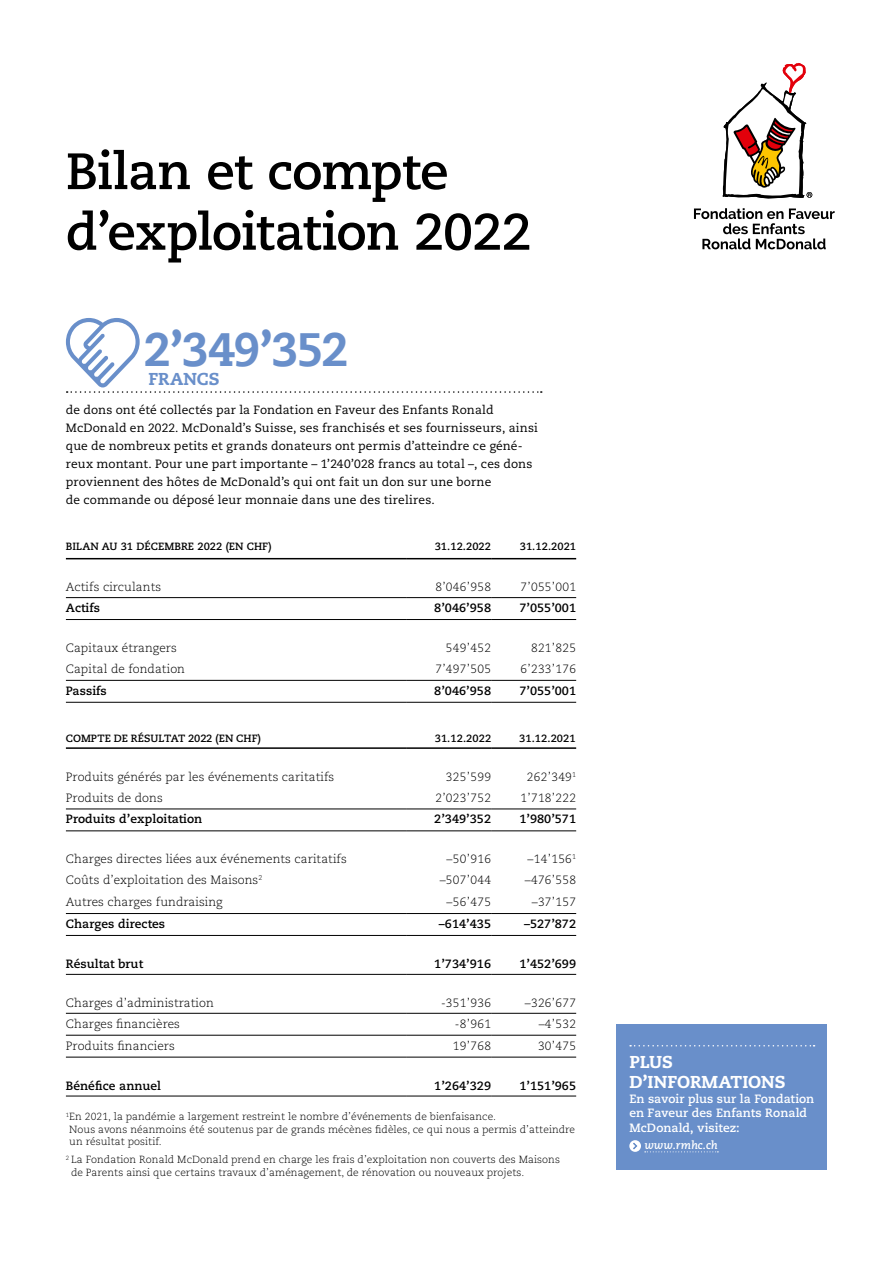
<style>
.page{position:relative;width:893px;height:1263px;background:#fff}
.page>*{position:absolute;margin:0;border:0;box-sizing:border-box;transform-origin:0 0}
.t1{font:700 51px/60.6px "Caecilia LT Pro 75";letter-spacing:-.02em;color:#000}
.t2{font:800 46.8px "Caecilia LT Pro 85";letter-spacing:-.02em;color:#698fca;scale:.94 1}
.t3{font:800 17.25px/20.7px "Caecilia LT Pro 85";letter-spacing:-.01em;color:#fff}
.t4{font:800 17.25px "Caecilia LT Pro 85";letter-spacing:.01em;color:#698fca}
.t5{font:300 12px "Caecilia LT Pro 45";letter-spacing:.005em;color:#000}
.t6{font:12px/18px "Caecilia LT Pro 55 Roman";letter-spacing:.015em;color:#000}
.t7{font:700 12px "Caecilia LT Pro 75";letter-spacing:.005em;color:#000}
.t8{font:700 12px/14.4px "Caecilia LT Pro 75";letter-spacing:.005em;color:#fff}
.t9{font:italic 700 11.25px "Caecilia LT Pro 76";letter-spacing:.005em;color:#fff}
.t10{font:700 10.5px "Caecilia LT Pro 75";letter-spacing:.005em;color:#000}
.t11{font:300 10.35px/12.5px "Caecilia LT Pro 45";letter-spacing:.005em;color:#000}
</style>
<div class="page">
<hr style="left:66px;top:558px;width:340px;height:1px;background:#000">
<hr style="left:406px;top:558px;width:85px;height:1px;background:#000">
<hr style="left:491px;top:558px;width:85px;height:1px;background:#000">
<hr style="left:66px;top:597px;width:340px;height:1px;background:#000">
<hr style="left:406px;top:597px;width:85px;height:1px;background:#000">
<hr style="left:491px;top:597px;width:85px;height:1px;background:#000">
<hr style="left:66px;top:619px;width:340px;height:1px;background:#000">
<hr style="left:406px;top:619px;width:85px;height:1px;background:#000">
<hr style="left:491px;top:619px;width:85px;height:1px;background:#000">
<hr style="left:66px;top:680px;width:340px;height:1px;background:#000">
<hr style="left:406px;top:680px;width:85px;height:1px;background:#000">
<hr style="left:491px;top:680px;width:85px;height:1px;background:#000">
<hr style="left:66px;top:702px;width:340px;height:1px;background:#000">
<hr style="left:406px;top:702px;width:85px;height:1px;background:#000">
<hr style="left:491px;top:702px;width:85px;height:1px;background:#000">
<hr style="left:66px;top:747px;width:340px;height:2px;background:#000">
<hr style="left:406px;top:747px;width:85px;height:2px;background:#000">
<hr style="left:491px;top:747px;width:85px;height:2px;background:#000">
<hr style="left:66px;top:809px;width:340px;height:1px;background:#000">
<hr style="left:406px;top:809px;width:85px;height:1px;background:#000">
<hr style="left:491px;top:809px;width:85px;height:1px;background:#000">
<hr style="left:66px;top:831px;width:340px;height:1px;background:#000">
<hr style="left:406px;top:831px;width:85px;height:1px;background:#000">
<hr style="left:491px;top:831px;width:85px;height:1px;background:#000">
<hr style="left:66px;top:913px;width:340px;height:1px;background:#000">
<hr style="left:406px;top:913px;width:85px;height:1px;background:#000">
<hr style="left:491px;top:913px;width:85px;height:1px;background:#000">
<hr style="left:66px;top:935px;width:340px;height:1px;background:#000">
<hr style="left:406px;top:935px;width:85px;height:1px;background:#000">
<hr style="left:491px;top:935px;width:85px;height:1px;background:#000">
<hr style="left:66px;top:974px;width:340px;height:1px;background:#000">
<hr style="left:406px;top:974px;width:85px;height:1px;background:#000">
<hr style="left:491px;top:974px;width:85px;height:1px;background:#000">
<hr style="left:66px;top:1013px;width:340px;height:1px;background:#000">
<hr style="left:406px;top:1013px;width:85px;height:1px;background:#000">
<hr style="left:491px;top:1013px;width:85px;height:1px;background:#000">
<hr style="left:66px;top:1035px;width:340px;height:1px;background:#000">
<hr style="left:406px;top:1035px;width:85px;height:1px;background:#000">
<hr style="left:491px;top:1035px;width:85px;height:1px;background:#000">
<hr style="left:66px;top:1057px;width:340px;height:1px;background:#000">
<hr style="left:406px;top:1057px;width:85px;height:1px;background:#000">
<hr style="left:491px;top:1057px;width:85px;height:1px;background:#000">
<hr style="left:66px;top:1095px;width:340px;height:1px;background:#000">
<hr style="left:406px;top:1095px;width:85px;height:1px;background:#000">
<hr style="left:491px;top:1095px;width:85px;height:1px;background:#000">
<svg style="left:694px;top:208px;width:141px;height:41px"></svg>
<svg style="left:722px;top:63px;width:90px;height:136px"></svg>
<div style="left:617px;top:1024px;width:210px;height:146px;background:#698fca"></div>
<svg style="left:630px;top:1045px;width:185px;height:1px"></svg>
<svg style="left:629px;top:1140px;width:89px;height:12px"></svg>
<svg style="left:66px;top:318px;width:476px;height:75px"></svg>
<h1 class="t1" style="left:66px;top:140px;width:467px">Bilan et compte d’exploitation 2022</h1>
<h2 class="t2" style="left:145px;top:317px;width:218px">2’349’352</h2>
<h3 class="t4" style="left:148px;top:367px;width:73px">FRANCS</h3>
<p class="t6" style="left:66px;top:401px;width:474px">de dons ont été collectés par la Fondation en Faveur des Enfants Ronald McDonald en 2022. McDonald’s Suisse, ses franchisés et ses fournisseurs, ainsi que de nombreux petits et grands donateurs ont permis d’atteindre ce géné&shy;reux montant. Pour une part importante – 1’240’028 francs au total –, ces dons proviennent des hôtes de McDonald’s qui ont fait un don sur une borne<br>de commande ou déposé leur monnaie dans une des tirelires.</p>
<p class="t10" style="left:66px;top:539px;width:207px">BILAN AU 31 DÉCEMBRE 2022 (EN CHF)</p>
<p class="t10" style="left:435px;top:539px;width:58px">31.12.2022</p>
<p class="t10" style="left:520px;top:539px;width:58px">31.12.2021</p>
<p class="t5" style="left:66px;top:579px;width:97px">Actifs circulants</p>
<p class="t5" style="left:435px;top:579px;width:57px">8’046’958</p>
<p class="t5" style="left:520px;top:579px;width:57px">7’055’001</p>
<p class="t7" style="left:66px;top:600px;width:36px">Actifs</p>
<p class="t7" style="left:434px;top:600px;width:58px">8’046’958</p>
<p class="t7" style="left:519px;top:600px;width:58px">7’055’001</p>
<p class="t5" style="left:66px;top:640px;width:112px">Capitaux étrangers</p>
<p class="t5" style="left:446px;top:640px;width:47px">549’452</p>
<p class="t5" style="left:531px;top:640px;width:47px">821’825</p>
<p class="t5" style="left:66px;top:661px;width:121px">Capital de fondation</p>
<p class="t5" style="left:435px;top:661px;width:57px">7’497’505</p>
<p class="t5" style="left:520px;top:661px;width:57px">6’233’176</p>
<p class="t7" style="left:66px;top:682px;width:42px">Passifs</p>
<p class="t7" style="left:434px;top:682px;width:58px">8’046’958</p>
<p class="t7" style="left:519px;top:682px;width:58px">7’055’001</p>
<p class="t10" style="left:66px;top:731px;width:197px">COMPTE DE RÉSULTAT 2022 (EN CHF)</p>
<p class="t10" style="left:435px;top:731px;width:58px">31.12.2022</p>
<p class="t10" style="left:519px;top:731px;width:58px">31.12.2021</p>
<p class="t5" style="left:66px;top:769px;width:270px">Produits générés par les événements caritatifs</p>
<p class="t5" style="left:446px;top:769px;width:47px">325’599</p>
<p class="t5" style="left:527px;top:769px;width:51px">262’349<sup>1</sup></p>
<p class="t5" style="left:66px;top:790px;width:98px">Produits de dons</p>
<p class="t5" style="left:435px;top:790px;width:57px">2’023’752</p>
<p class="t5" style="left:520px;top:790px;width:57px">1’718’222</p>
<p class="t7" style="left:66px;top:811px;width:138px">Produits d’exploitation</p>
<p class="t7" style="left:434px;top:811px;width:58px">2’349’352</p>
<p class="t7" style="left:519px;top:811px;width:58px">1’980’571</p>
<p class="t5" style="left:66px;top:851px;width:282px">Charges directes liées aux événements caritatifs</p>
<p class="t5" style="left:447px;top:851px;width:46px">–50’916</p>
<p class="t5" style="left:527px;top:851px;width:50px">–14’156<sup>1</sup></p>
<p class="t5" style="left:66px;top:872px;width:198px">Coûts d’exploitation des Maisons<sup>2</sup></p>
<p class="t5" style="left:440px;top:872px;width:53px">–507’044</p>
<p class="t5" style="left:525px;top:872px;width:53px">–476’558</p>
<p class="t5" style="left:66px;top:894px;width:158px">Autres charges fundraising</p>
<p class="t5" style="left:447px;top:894px;width:46px">–56’475</p>
<p class="t5" style="left:532px;top:894px;width:46px">–37’157</p>
<p class="t7" style="left:66px;top:916px;width:101px">Charges directes</p>
<p class="t7" style="left:439px;top:916px;width:54px">–614’435</p>
<p class="t7" style="left:524px;top:916px;width:54px">–527’872</p>
<p class="t7" style="left:66px;top:956px;width:79px">Résultat brut</p>
<p class="t7" style="left:434px;top:956px;width:58px">1’734’916</p>
<p class="t7" style="left:519px;top:956px;width:58px">1’452’699</p>
<p class="t5" style="left:66px;top:995px;width:150px">Charges d’administration</p>
<p class="t5" style="left:441px;top:995px;width:52px">-351’936</p>
<p class="t5" style="left:525px;top:995px;width:53px">–326’677</p>
<p class="t5" style="left:66px;top:1016px;width:116px">Charges financières</p>
<p class="t5" style="left:455px;top:1016px;width:38px">-8’961</p>
<p class="t5" style="left:539px;top:1016px;width:39px">–4’532</p>
<p class="t5" style="left:66px;top:1038px;width:110px">Produits financiers</p>
<p class="t5" style="left:453px;top:1038px;width:40px">19’768</p>
<p class="t5" style="left:538px;top:1038px;width:40px">30’475</p>
<p class="t7" style="left:66px;top:1077px;width:97px">Bénéfice annuel</p>
<p class="t7" style="left:434px;top:1077px;width:58px">1’264’329</p>
<p class="t7" style="left:519px;top:1077px;width:58px">1’151’965</p>
<p class="t11" style="left:69px;top:1110px;width:507px;text-indent:-3px"><sup>1</sup>En 2021, la pandémie a largement restreint le nombre d’événements de bienfaisance.<br>Nous avons néanmoins été soutenus par de grands mécènes fidèles, ce qui nous a permis d’atteindre un résultat positif.</p>
<p class="t11" style="left:71px;top:1153px;width:490px;text-indent:-5px"><sup>2</sup> La Fondation Ronald McDonald prend en charge les frais d’exploitation non couverts des Maisons de Parents ainsi que certains travaux d’aménagement, de rénovation ou nouveaux projets.</p>
<h3 class="t3" style="left:629px;top:1051px;width:158px">PLUS<br>D’INFORMATIONS</h3>
<p class="t8" style="left:629px;top:1091px;width:186px">En savoir plus sur la Fondation en Faveur des Enfants Ronald<br>McDonald, visitez:</p>
<p class="t9" style="left:644px;top:1137px;width:75px">www.rmhc.ch</p>
</div>
